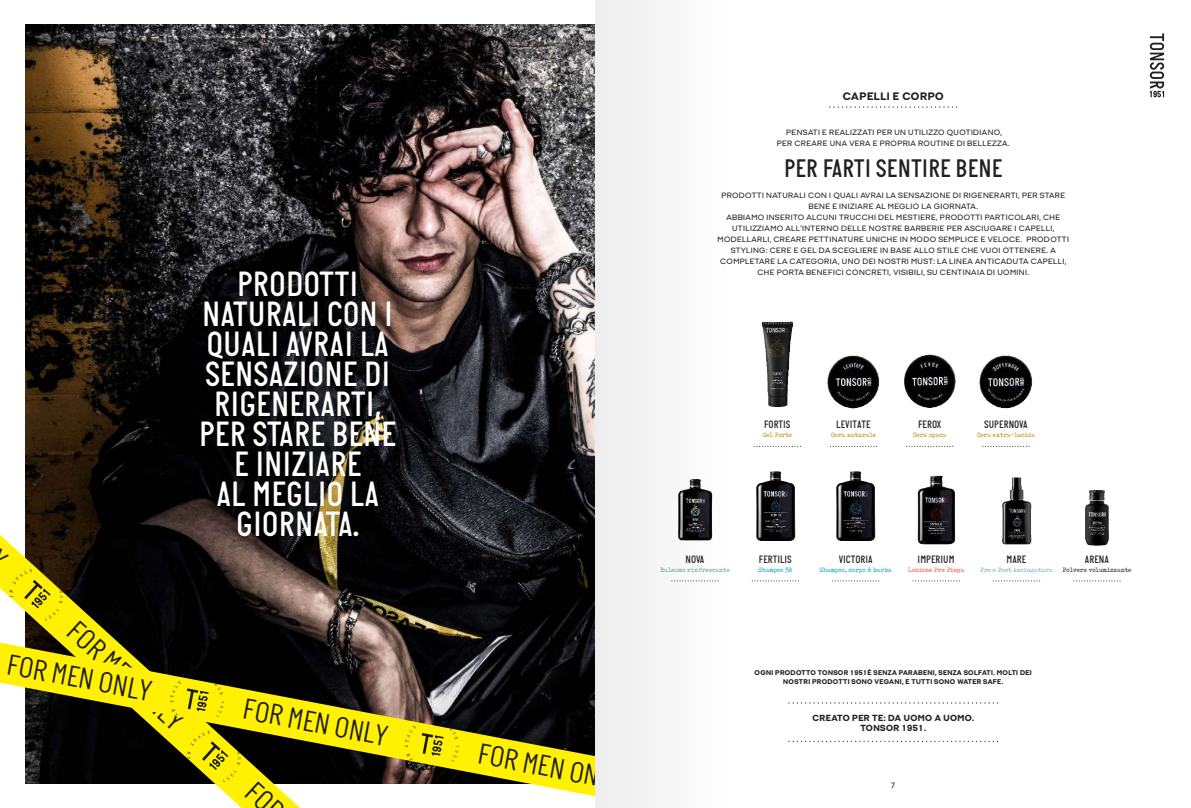
<style>
.page{position:relative;width:1191px;height:808px;background:#fff}
.page>*{position:absolute;margin:0;border:0;box-sizing:border-box;transform-origin:0 0}
.t1{font:500 36px/30px "Italian Plate";color:#fff;text-align:center}
.t2{font:300 29.7px "Italian Plate No 1";color:#1c1c1c}
.t3{font:500 26.1px "Italian Plate";color:#231f20}
.t4{font:500 11px "Italian Plate";color:#231f20}
.t5{font:800 11px "Italian Plate No 1 Expanded";letter-spacing:.05em;color:#231f20}
.t6{font:800 9px/10px "Italian Plate No 1 Expanded";letter-spacing:.05em;color:#231f20;text-align:center}
.t7{font:500 8px/11px "Italian Plate No 1 Expanded";letter-spacing:.05em;color:#231f20;text-align:center}
.t8{font:800 7px/9px "Italian Plate No 1 Expanded";letter-spacing:.05em;color:#231f20;text-align:center}
.t9{font:7px "Tox Typewriter";color:#be8300}
.t10{font:7px "Tox Typewriter";color:#009bbf}
.t11{font:7px "Tox Typewriter";color:#64a48b}
.t12{font:7px "Tox Typewriter";color:#72adbe}
.t13{font:7px "Tox Typewriter";color:#231f20}
.t14{font:7px "Tox Typewriter";color:#ed4b38}
</style>
<div class="page">
<img style="left:26px;top:24px;width:569px;height:619px">
<svg style="left:0;top:535px;width:300px;height:108px;background:#363018"></svg>
<svg style="left:9px;top:569px;width:54px;height:51px;background:#d3c71b"></svg>
<svg style="left:0;top:643px;width:595px;height:165px"></svg>
<svg style="left:187px;top:679px;width:37px;height:38px"></svg>
<svg style="left:172px;top:709px;width:6px;height:7px"></svg>
<svg style="left:170px;top:681px;width:11px;height:21px"></svg>
<svg style="left:422px;top:723px;width:37px;height:38px"></svg>
<svg style="left:406px;top:754px;width:6px;height:7px"></svg>
<svg style="left:405px;top:725px;width:11px;height:22px"></svg>
<svg style="left:1149px;top:33px;width:15px;height:64px"></svg>
<img style="left:836px;top:471px;width:40px;height:70px">
<svg style="left:832px;top:580px;width:47px;height:1px"></svg>
<img style="left:756px;top:471px;width:40px;height:70px">
<svg style="left:752px;top:580px;width:45px;height:1px"></svg>
<svg style="left:993px;top:580px;width:45px;height:1px"></svg>
<img style="left:1002px;top:477px;width:30px;height:68px">
<svg style="left:1073px;top:580px;width:47px;height:1px"></svg>
<img style="left:1085px;top:490px;width:24px;height:56px">
<svg style="left:913px;top:580px;width:46px;height:1px"></svg>
<img style="left:917px;top:475px;width:39px;height:70px">
<svg style="left:830px;top:446px;width:45px;height:1px"></svg>
<img style="left:827px;top:355px;width:53px;height:54px">
<svg style="left:754px;top:446px;width:46px;height:1px"></svg>
<img style="left:761px;top:321px;width:33px;height:86px">
<svg style="left:906px;top:446px;width:47px;height:1px"></svg>
<img style="left:904px;top:354px;width:52px;height:54px">
<svg style="left:982px;top:446px;width:47px;height:1px"></svg>
<img style="left:979px;top:355px;width:53px;height:54px">
<svg style="left:789px;top:741px;width:208px;height:1px"></svg>
<svg style="left:789px;top:702px;width:205px;height:1px"></svg>
<svg style="left:829px;top:106px;width:124px;height:2px"></svg>
<div style="left:595px;top:0;width:139px;height:808px;background:#f6f6f6"></div>
<svg style="left:187px;top:731px;width:88px;height:77px;background:#b0a827"></svg>
<h1 class="t1" style="left:199px;top:269px;width:199px">PRODOTTI<br>NATURALI CON I<br>QUALI AVRAI LA<br>SENSAZIONE DI<br>RIGENERARTI,<br>PER STARE BENE<br>E INIZIARE<br>AL MEGLIO LA<br>GIORNATA.</h1>
<h2 class="t2" style="left:82px;top:615px;width:148px;rotate:42deg">FOR MEN ONLY</h2>
<h2 class="t2" style="left:10px;top:648px;width:148px;rotate:11deg">FOR MEN ONLY</h2>
<h2 class="t2" style="left:246px;top:692px;width:148px;rotate:11deg">FOR MEN ONLY</h2>
<h3 class="t5" style="left:842px;top:90px;width:103px">CAPELLI E CORPO</h3>
<p class="t7" style="left:777px;top:127px;width:234px">PENSATI E REALIZZATI PER UN UTILIZZO QUOTIDIANO,<br>PER CREARE UNA VERA E PROPRIA ROUTINE DI BELLEZZA.</p>
<h3 class="t3" style="left:784px;top:154px;width:220px">PER FARTI SENTIRE BENE</h3>
<p class="t7" style="left:717px;top:190px;width:353px">PRODOTTI NATURALI CON I QUALI AVRAI LA SENSAZIONE DI RIGENERARTI, PER STARE BENE E INIZIARE AL MEGLIO LA GIORNATA.<br>ABBIAMO INSERITO ALCUNI TRUCCHI DEL MESTIERE, PRODOTTI PARTICOLARI, CHE UTILIZZIAMO ALL’INTERNO DELLE NOSTRE BARBERIE PER ASCIUGARE I CAPELLI, MODELLARLI, CREARE PETTINATURE UNICHE IN MODO SEMPLICE E VELOCE. PRODOTTI STYLING: CERE E GEL DA SCEGLIERE IN BASE ALLO STILE CHE VUOI OTTENERE. A COMPLETARE LA CATEGORIA, UNO DEI NOSTRI MUST: LA LINEA ANTICADUTA CAPELLI, CHE PORTA BENEFICI CONCRETI, VISIBILI, SU CENTINAIA DI UOMINI.</p>
<h3 class="t4" style="left:764px;top:418px;width:28px">FORTIS</h3>
<p class="t9" style="left:762px;top:431px;width:31px">Gel Forte</p>
<h3 class="t4" style="left:836px;top:418px;width:36px">LEVITATE</h3>
<p class="t9" style="left:831px;top:431px;width:47px">Cera naturale</p>
<h3 class="t4" style="left:918px;top:418px;width:25px">FEROX</h3>
<p class="t9" style="left:912px;top:431px;width:35px">Cera opaca</p>
<h3 class="t4" style="left:984px;top:418px;width:45px">SUPERNOVA</h3>
<p class="t9" style="left:976px;top:431px;width:60px">Cera extra-lucida</p>
<h3 class="t4" style="left:685px;top:553px;width:20px">NOVA</h3>
<p class="t11" style="left:660px;top:566px;width:71px">Balsamo rinfrescante</p>
<h3 class="t4" style="left:759px;top:553px;width:35px">FERTILIS</h3>
<p class="t10" style="left:758px;top:566px;width:36px">Shampoo 3R</p>
<h3 class="t4" style="left:838px;top:553px;width:36px">VICTORIA</h3>
<p class="t10" style="left:819px;top:566px;width:74px">Shampoo, corpo &amp; barba</p>
<h3 class="t4" style="left:917px;top:553px;width:38px">IMPERIUM</h3>
<p class="t14" style="left:908px;top:566px;width:58px">Lozione Pre Piega</p>
<h3 class="t4" style="left:1006px;top:553px;width:21px">MARE</h3>
<p class="t12" style="left:980px;top:566px;width:74px">Pre e Post Asciugatura</p>
<h3 class="t4" style="left:1084px;top:553px;width:26px">ARENA</h3>
<p class="t13" style="left:1062px;top:566px;width:70px">Polvere volumizzante</p>
<h2 class="t2" style="left:481px;top:737px;width:148px;rotate:11deg">FOR MEN ONLY</h2>
<p class="t8" style="left:754px;top:668px;width:279px">OGNI PRODOTTO TONSOR 1951È SENZA PARABENI, SENZA SOLFATI. MOLTI DEI<br>NOSTRI PRODOTTI SONO VEGANI, E TUTTI SONO WATER SAFE.</p>
<p class="t6" style="left:812px;top:712px;width:163px">CREATO PER TE: DA UOMO A UOMO.<br>TONSOR 1951.</p>
<p class="t7" style="left:891px;top:780px;width:6px">7</p>
</div>
